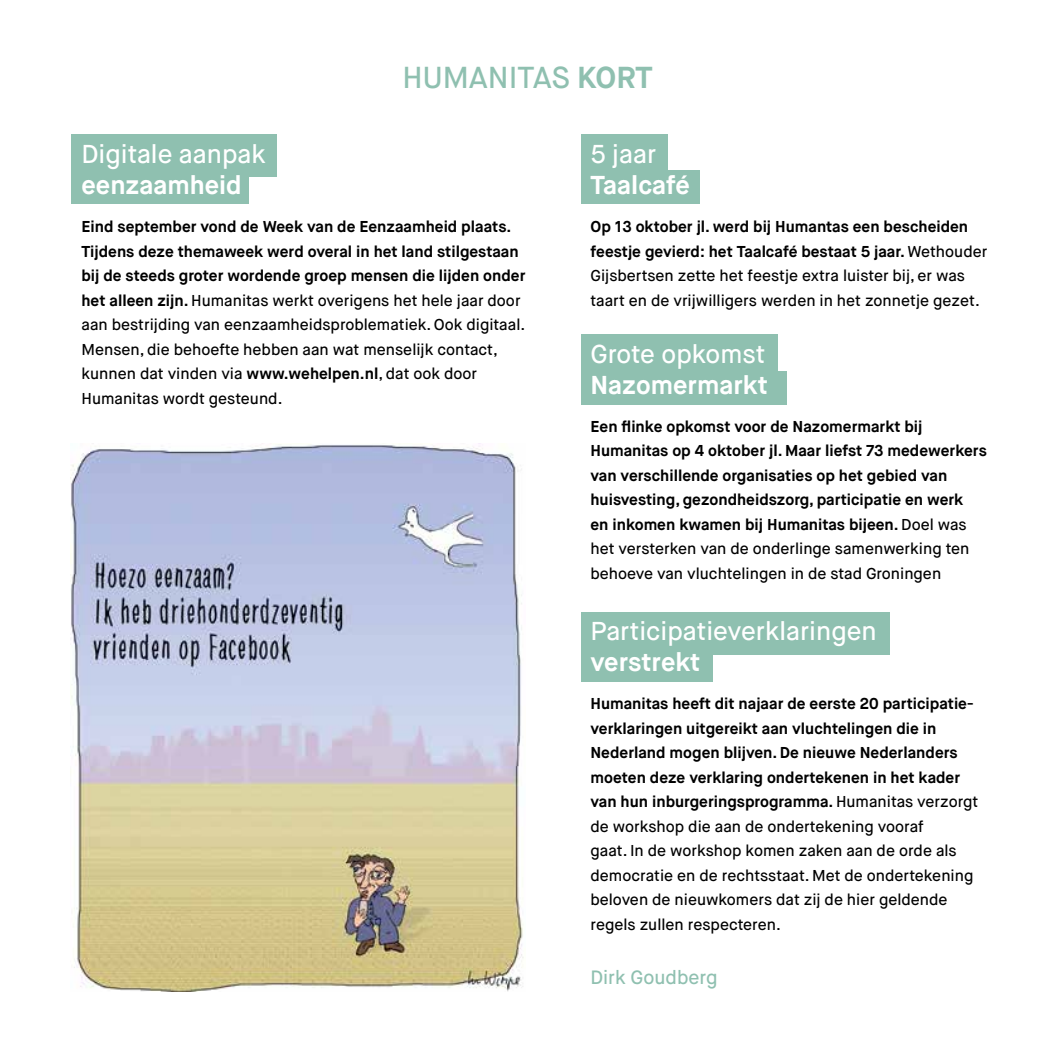
<style>
.page{position:relative;width:1042px;height:1042px;background:#fff}
.page>*{position:absolute;margin:0;border:0;box-sizing:border-box;transform-origin:0 0}
.t1{font:500 30.28px "Maison Neue";color:#8fc0b0}
.t2{font:500 25.9px "Maison Neue";color:#fff}
.t3{font:700 25.9px "Maison Neue";color:#fff}
.t4{font:500 19.25px "Maison Neue";color:#8fc0b0}
.t5{font:700 15.75px/24.5px "Maison Neue";color:#000}
.t6{font:500 15.75px/24.5px "Maison Neue";color:#000}
.s1{font-weight:700}
.s2{font-weight:500}
</style>
<div class="page">
<div style="left:71px;top:134px;width:206px;height:42px;background:#8fc0b0"></div>
<div style="left:581px;top:134px;width:87px;height:42px;background:#8fc0b0"></div>
<div style="left:581px;top:335px;width:197px;height:42px;background:#8fc0b0"></div>
<div style="left:581px;top:612px;width:309px;height:42px;background:#8fc0b0"></div>
<div style="left:71px;top:171px;width:177px;height:33px;background:#8fc0b0"></div>
<div style="left:581px;top:171px;width:119px;height:33px;background:#8fc0b0"></div>
<div style="left:581px;top:372px;width:205px;height:33px;background:#8fc0b0"></div>
<div style="left:581px;top:649px;width:132px;height:33px;background:#8fc0b0"></div>
<img style="left:70px;top:444px;width:454px;height:547px">
<h2 class="t2" style="left:81px;top:137px;width:186px">Digitale aanpak</h2>
<h2 class="t3" style="left:81px;top:168px;width:162px">eenzaamheid</h2>
<h1 class="t1" style="left:402px;top:58px;width:252px">HUMANITAS <span class="s1">KORT</span></h1>
<h2 class="t2" style="left:590px;top:137px;width:67px">5 jaar</h2>
<h2 class="t3" style="left:590px;top:168px;width:101px">Taalcafé</h2>
<p class="t6" style="left:81px;top:214px;width:445px"><span class="s1">Eind september vond de Week van de Eenzaamheid plaats.<br>Tijdens deze themaweek werd overal in het land stilgestaan bij de steeds groter wordende groep mensen die lijden onder het alleen zijn.</span> Humanitas werkt overigens het hele jaar door aan bestrijding van eenzaamheidsproblematiek. Ook digitaal.<br>Mensen, die behoefte hebben aan wat menselijk contact, kunnen dat vinden via <span class="s1">www.wehelpen.nl</span>, dat ook door Humanitas wordt gesteund.</p>
<p class="t6" style="left:590px;top:214px;width:398px"><span class="s1">Op 13 oktober jl. werd bij Humantas een bescheiden feestje gevierd: het Taalcafé bestaat 5 jaar.</span> Wethouder Gijsbertsen zette het feestje extra luister bij, er was taart en de vrijwilligers werden in het zonnetje gezet.</p>
<h2 class="t2" style="left:590px;top:337px;width:176px">Grote opkomst</h2>
<h2 class="t3" style="left:590px;top:368px;width:179px">Nazomermarkt</h2>
<p class="t5" style="left:590px;top:414px;width:398px">Een flinke opkomst voor de Nazomermarkt bij Humanitas op 4 oktober jl. Maar liefst 73 medewerkers van verschillende organisaties op het gebied van huisvesting, gezondheidszorg, participatie en werk<br>en inkomen kwamen bij Humanitas bijeen. <span class="s2">Doel was het versterken van de onderlinge samenwerking ten behoeve van vluchtelingen in de stad Groningen</span></p>
<h2 class="t2" style="left:590px;top:614px;width:288px">Participatieverklaringen</h2>
<h2 class="t3" style="left:590px;top:645px;width:111px">verstrekt</h2>
<p class="t5" style="left:590px;top:691px;width:389px">Humanitas heeft dit najaar de eerste 20 participatie&shy;verklaringen uitgereikt aan vluchtelingen die in Nederland mogen blijven. De nieuwe Nederlanders moeten deze verklaring ondertekenen in het kader van hun inburgeringsprogramma. <span class="s2">Humanitas verzorgt de workshop die aan de ondertekening vooraf<br>gaat. In de workshop komen zaken aan de orde als democratie en de rechtsstaat. Met de ondertekening beloven de nieuwkomers dat zij de hier geldende regels zullen respecteren.</span></p>
<p class="t4" style="left:590px;top:965px;width:128px">Dirk Goudberg</p>
</div>
